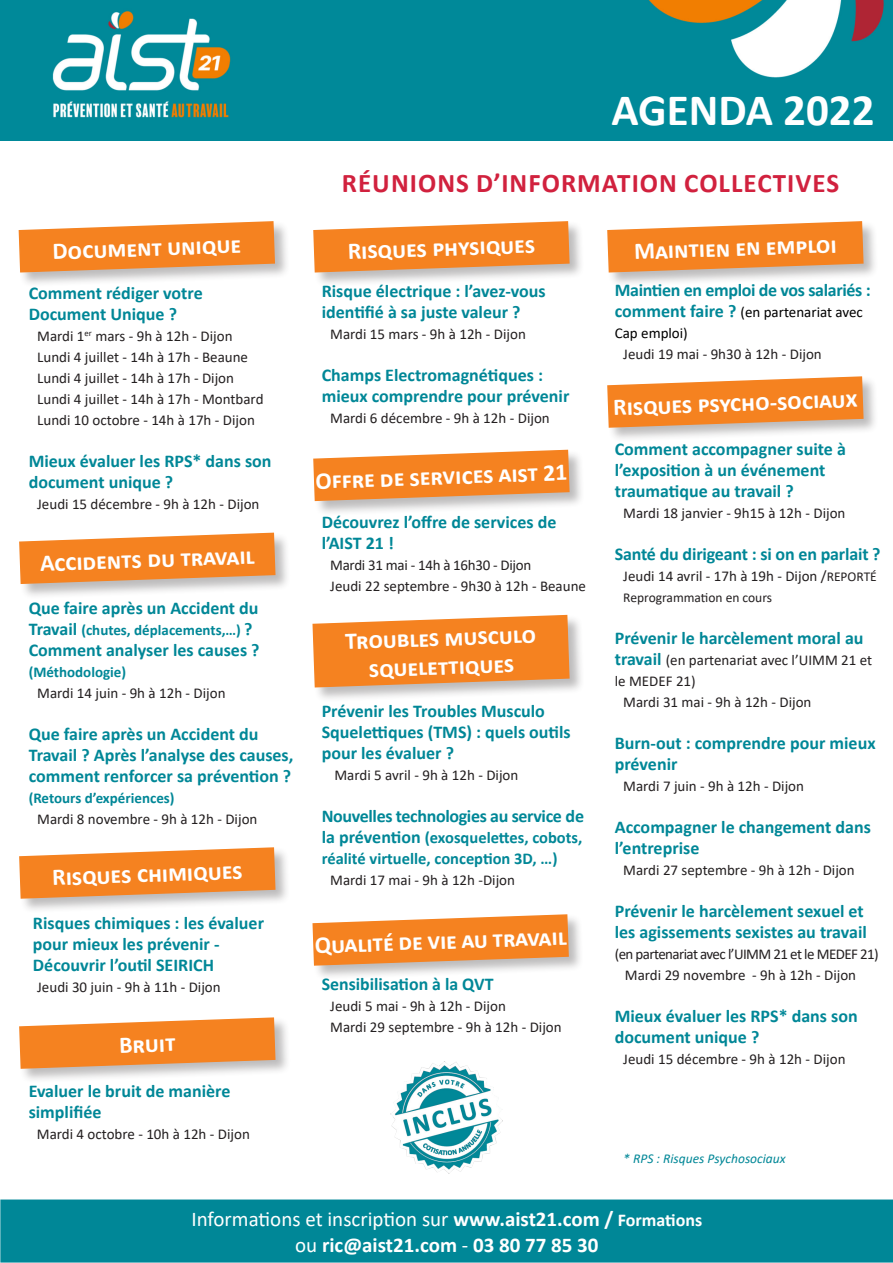
<style>
.page{position:relative;width:893px;height:1263px;background:#fff}
.page>*{position:absolute;margin:0;border:0;box-sizing:border-box;transform-origin:0 0}
.t1{font:700 45px "Calibri";color:#fff}
.t2{font:700 27px "Calibri";letter-spacing:.04em;color:#d1213e}
.t3{font:700 24px/28.8px "Calibri";color:#fff;text-align:center}
.t4{font:21px "Calibri";color:#fff}
.t5{font:700 21px "Calibri";color:#fff}
.t6{font:700 18px/21px "Calibri";color:#008797}
.t7{font:700 18px "Calibri";letter-spacing:-.02em;color:#008797}
.t8{font:700 16.5px/21px "Calibri";color:#008797}
.t9{font:15px/21px "Calibri";color:#231f20}
.t10{font:700 15px "Calibri";color:#008797}
.t11{font:15px/21px "Calibri";color:#000}
.t12{font:15px "Calibri";letter-spacing:-.04em;color:#231f20}
.t13{font:15px "Calibri";letter-spacing:-.02em;color:#231f20}
.t14{font:italic 13.5px "Calibri";color:#008797}
.t15{font:13.5px "Calibri";color:#231f20}
.s1{font-size:18px}
.s2{font-weight:700;font-size:18px;color:#008797}
.s3{font-size:13.5px}
.s4{font-weight:700}
.s5{font-weight:700;font-size:18px}
.s6{font-weight:400}
</style>
<div class="page">
<img style="left:0;top:0;width:893px;height:140px">
<div style="left:18px;top:221px;width:273px;height:67px;background:#231f20;opacity:.3"></div>
<svg style="left:18px;top:221px;width:258px;height:52px;background:#f19445"></svg>
<div style="left:607px;top:376px;width:272px;height:67px;background:#231f20;opacity:.3"></div>
<svg style="left:607px;top:376px;width:257px;height:52px;background:#f19444"></svg>
<div style="left:19px;top:847px;width:272px;height:67px;background:#231f20;opacity:.3"></div>
<svg style="left:19px;top:847px;width:257px;height:52px;background:#f19444"></svg>
<div style="left:312px;top:914px;width:272px;height:67px;background:#231f20;opacity:.3"></div>
<svg style="left:312px;top:914px;width:258px;height:52px;background:#f19445"></svg>
<div style="left:19px;top:532px;width:272px;height:67px;background:#231f20;opacity:.3"></div>
<svg style="left:19px;top:532px;width:257px;height:53px;background:#f19547"></svg>
<div style="left:607px;top:221px;width:272px;height:67px;background:#231f20;opacity:.3"></div>
<svg style="left:607px;top:221px;width:257px;height:52px;background:#f19344"></svg>
<div style="left:312px;top:615px;width:273px;height:88px;background:#231f20;opacity:.3"></div>
<svg style="left:312px;top:614px;width:258px;height:74px;background:#f2903d"></svg>
<div style="left:313px;top:221px;width:272px;height:67px;background:#231f20;opacity:.3"></div>
<svg style="left:313px;top:221px;width:257px;height:52px;background:#f19344"></svg>
<div style="left:313px;top:449px;width:272px;height:67px;background:#231f20;opacity:.3"></div>
<svg style="left:313px;top:449px;width:257px;height:53px;background:#f19547"></svg>
<div style="left:1px;top:1200px;width:892px;height:62px;background:#008797"></div>
<div style="left:0;top:1199px;width:893px;height:63px;border:2px solid #008797"></div>
<img style="left:390px;top:1061px;width:113px;height:113px">
<div style="left:19px;top:1017px;width:272px;height:67px;background:#231f20;opacity:.3"></div>
<svg style="left:19px;top:1017px;width:257px;height:52px;background:#f19444"></svg>
<p class="t1" style="left:611px;top:79px;width:264px">AGENDA 2022</p>
<p class="t3" style="left:52px;top:236px;width:190px;rotate:-2deg">Document unique</p>
<p class="t6" style="left:29px;top:282px;width:176px">Comment rédiger votre<br>Document Unique ?</p>
<p class="t9" style="left:37px;top:325px;width:197px">Mardi 1<sup>er</sup> mars - 9h à 12h - Dijon</p>
<p class="t9" style="left:37px;top:346px;width:212px">Lundi 4 juillet - 14h à 17h - Beaune</p>
<p class="t9" style="left:37px;top:367px;width:198px">Lundi 4 juillet - 14h à 17h - Dijon</p>
<p class="t9" style="left:37px;top:388px;width:228px">Lundi 4 juillet - 14h à 17h - Montbard</p>
<p class="t9" style="left:37px;top:409px;width:219px">Lundi 10 octobre - 14h à 17h - Dijon</p>
<p class="t6" style="left:29px;top:450px;width:244px">Mieux évaluer les RPS* dans son document unique ?</p>
<p class="t9" style="left:37px;top:493px;width:224px">Jeudi 15 décembre - 9h à 12h - Dijon</p>
<p class="t3" style="left:40px;top:548px;width:216px;rotate:-2deg">Accidents du travail</p>
<p class="t6" style="left:29px;top:597px;width:231px">Que faire après un Accident du</p>
<p class="t10" style="left:29px;top:619px;width:225px"><span class="s1">Travail</span> (chutes, déplacements,…) <span class="s1">?</span></p>
<p class="t6" style="left:29px;top:639px;width:232px">Comment analyser les causes ?</p>
<p class="t10" style="left:29px;top:661px;width:99px">(Méthodologie)</p>
<p class="t9" style="left:37px;top:682px;width:190px">Mardi 14 juin - 9h à 12h - Dijon</p>
<p class="t6" style="left:29px;top:723px;width:266px">Que faire après un Accident du<br>Travail ? Après l’analyse des causes, comment renforcer sa prévention ?</p>
<p class="t10" style="left:29px;top:787px;width:147px">(Retours d’expériences)</p>
<p class="t9" style="left:37px;top:808px;width:222px">Mardi 8 novembre - 9h à 12h - Dijon</p>
<p class="t3" style="left:52px;top:863px;width:192px;rotate:-2deg">Risques chimiques</p>
<p class="t6" style="left:33px;top:912px;width:233px">Risques chimiques : les évaluer pour mieux les prévenir -<br>Découvrir l’outil SEIRICH</p>
<p class="t9" style="left:37px;top:976px;width:185px">Jeudi 30 juin - 9h à 11h - Dijon</p>
<p class="t3" style="left:119px;top:1030px;width:58px;rotate:-2deg">Bruit</p>
<p class="t6" style="left:29px;top:1080px;width:203px">Evaluer le bruit de manière simplifiée</p>
<p class="t9" style="left:37px;top:1123px;width:215px">Mardi 4 octobre - 10h à 12h - Dijon</p>
<p class="t2" style="left:342px;top:164px;width:499px">RÉUNIONS D’INFORMATION COLLECTIVES</p>
<p class="t3" style="left:347px;top:236px;width:189px;rotate:-2deg">Risques physiques</p>
<p class="t6" style="left:322px;top:280px;width:226px">Risque électrique : l’avez-vous</p>
<p class="t6" style="left:322px;top:301px;width:200px">identifié à sa juste valeur ?</p>
<p class="t9" style="left:330px;top:323px;width:197px">Mardi 15 mars - 9h à 12h - Dijon</p>
<p class="t6" style="left:322px;top:364px;width:249px">Champs Electromagnétiques : mieux comprendre pour prévenir</p>
<p class="t9" style="left:330px;top:407px;width:221px">Mardi 6 décembre - 9h à 12h - Dijon</p>
<p class="t3" style="left:315px;top:466px;width:254px;rotate:-2deg">Offre de services aist 21</p>
<p class="t6" style="left:322px;top:511px;width:236px">Découvrez l’offre de services de l’AIST 21 !</p>
<p class="t13" style="left:330px;top:555px;width:203px">Mardi 31 mai - 14h à 16h30 - Dijon</p>
<p class="t9" style="left:330px;top:575px;width:257px">Jeudi 22 septembre - 9h30 à 12h - Beaune</p>
<p class="t3" style="left:345px;top:626px;width:193px;rotate:-2deg">Troubles musculo squelettiques</p>
<p class="t6" style="left:322px;top:700px;width:251px">Prévenir les Troubles Musculo<br>Squelettiques (TMS) : quels outils pour les évaluer ?</p>
<p class="t9" style="left:334px;top:764px;width:185px">Mardi 5 avril - 9h à 12h - Dijon</p>
<p class="t7" style="left:322px;top:803px;width:264px">Nouvelles technologies au service de</p>
<p class="t8" style="left:322px;top:827px;width:262px"><span class="s1">la prévention</span> (exosquelettes, cobots, réalité virtuelle, conception 3D, …)</p>
<p class="t9" style="left:330px;top:869px;width:186px">Mardi 17 mai - 9h à 12h -Dijon</p>
<p class="t3" style="left:314px;top:931px;width:254px;rotate:-2deg">Qualité de vie au travail</p>
<p class="t6" style="left:322px;top:973px;width:173px">Sensibilisation à la QVT</p>
<p class="t9" style="left:330px;top:995px;width:177px">Jeudi 5 mai - 9h à 12h - Dijon</p>
<p class="t9" style="left:330px;top:1016px;width:233px">Mardi 29 septembre - 9h à 12h - Dijon</p>
<p class="t3" style="left:634px;top:237px;width:204px;rotate:-2deg">Maintien en emploi</p>
<p class="t6" style="left:615px;top:280px;width:257px">Maintien en emploi de vos salariés :</p>
<p class="t11" style="left:615px;top:301px;width:250px"><span class="s2">comment faire ?</span> (en partenariat avec<br>Cap emploi)</p>
<p class="t9" style="left:623px;top:343px;width:200px">Jeudi 19 mai - 9h30 à 12h - Dijon</p>
<p class="t3" style="left:613px;top:393px;width:246px;rotate:-2deg">Risques psycho-sociaux</p>
<p class="t6" style="left:615px;top:439px;width:233px">Comment accompagner suite à l’exposition à un événement traumatique au travail ?</p>
<p class="t9" style="left:623px;top:502px;width:224px">Mardi 18 janvier - 9h15 à 12h - Dijon</p>
<p class="t6" style="left:615px;top:544px;width:267px">Santé du dirigeant : si on en parlait ?</p>
<p class="t9" style="left:623px;top:565px;width:255px">Jeudi 14 avril - 17h à 19h - Dijon /<span class="s3">REPORTÉ</span></p>
<p class="t15" style="left:623px;top:588px;width:150px">Reprogrammation en cours</p>
<p class="t6" style="left:615px;top:628px;width:250px">Prévenir le harcèlement moral au</p>
<p class="t9" style="left:615px;top:649px;width:259px"><span class="s2">travail</span> (en partenariat avec l’UIMM 21 et le MEDEF 21)</p>
<p class="t9" style="left:623px;top:691px;width:190px">Mardi 31 mai - 9h à 12h - Dijon</p>
<p class="t6" style="left:615px;top:733px;width:262px">Burn-out : comprendre pour mieux prévenir</p>
<p class="t9" style="left:623px;top:775px;width:182px">Mardi 7 juin - 9h à 12h - Dijon</p>
<p class="t6" style="left:615px;top:817px;width:258px">Accompagner le changement dans l’entreprise</p>
<p class="t9" style="left:623px;top:859px;width:233px">Mardi 27 septembre - 9h à 12h - Dijon</p>
<p class="t6" style="left:615px;top:901px;width:254px">Prévenir le harcèlement sexuel et les agissements sexistes au travail</p>
<p class="t12" style="left:615px;top:944px;width:265px">(en partenariat avec l’UIMM 21 et le MEDEF 21)</p>
<p class="t9" style="left:625px;top:964px;width:233px">Mardi 29 novembre - 9h à 12h - Dijon</p>
<p class="t6" style="left:615px;top:1006px;width:244px">Mieux évaluer les RPS* dans son document unique ?</p>
<p class="t9" style="left:623px;top:1048px;width:224px">Jeudi 15 décembre - 9h à 12h - Dijon</p>
<p class="t14" style="left:623px;top:1149px;width:164px">* RPS : Risques Psychosociaux</p>
<p class="t4" style="left:191px;top:1205px;width:512px">Informations et inscription sur <span class="s4">www.aist21.com /</span> <span class="s5">Formations</span></p>
<p class="t5" style="left:295px;top:1230px;width:305px"><span class="s6">ou</span> ric@aist21.com <span class="s6">-</span> 03 80 77 85 30</p>
</div>
